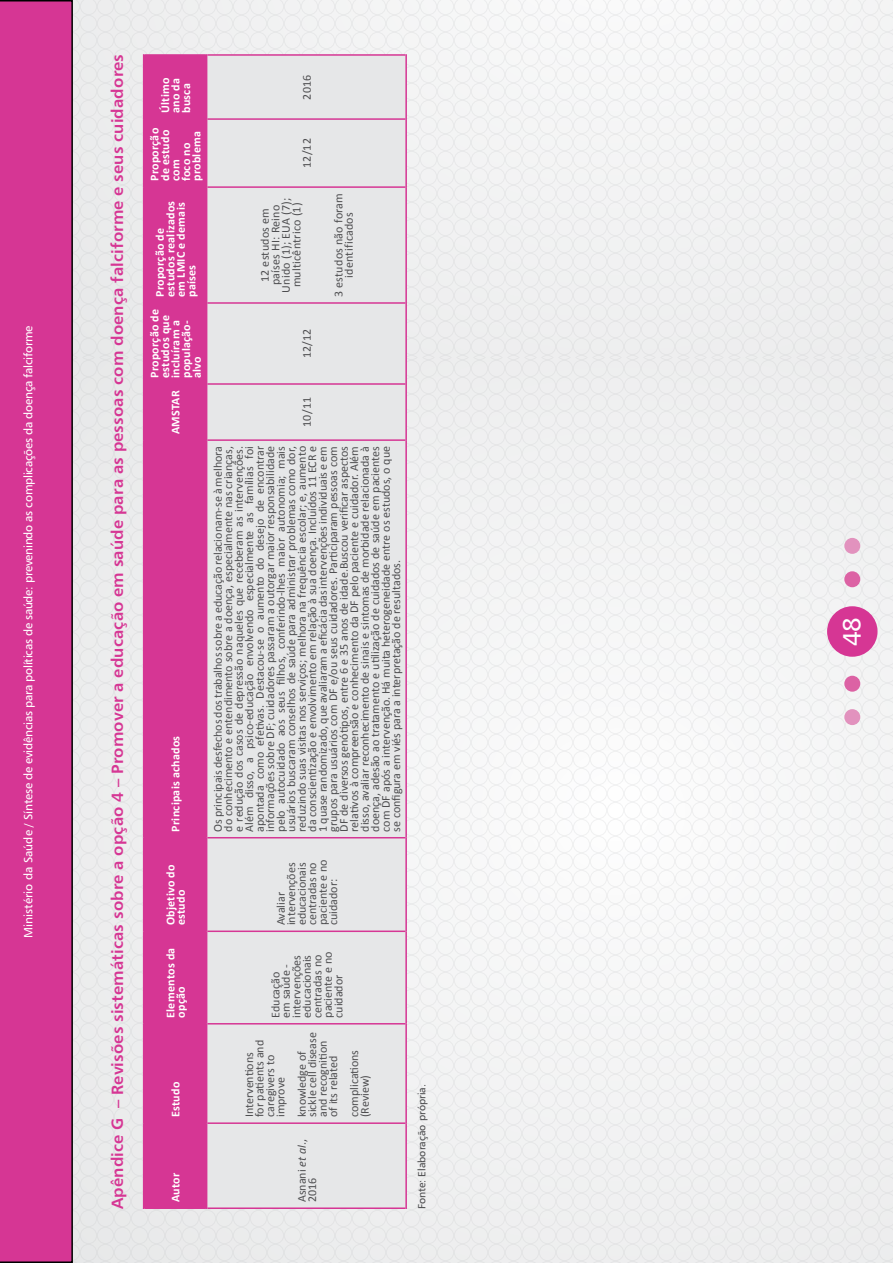
<style>
.page{position:relative;width:893px;height:1263px;background:#fff}
.page>*{position:absolute;margin:0;border:0;box-sizing:border-box;transform-origin:0 0}
.t1{font:25.5px "Humanist 777 BT Roman B";color:#fff}
.t2{font:16.5px "Humanist 777 BT Bold B";letter-spacing:.01em;color:#d63694}
.t3{font:12px/10.5px "Calibri";color:#4d4d4f}
.t4{font:700 12px/10.5px "Calibri";letter-spacing:.02em;color:#fff}
.t5{font:12px "Humanist 777 BT Roman B";letter-spacing:-.02em;color:#fff}
.t6{font:12px/10.5px "Calibri";letter-spacing:.02em;color:#4d4d4f;text-align:center}
.t7{font:10.5px "Humanist 777 BT Roman B";color:#4d4d4f}
.s1{font-style:italic}
</style>
<div class="page">
<div style="left:0;top:357px;width:893px;height:906px;background:#f1f1f2"></div>
<div style="left:0;top:0;width:893px;height:357px;background:#f0f0f1"></div>
<div style="left:827px;top:606px;width:50px;height:51px;background:#d63694;border-radius:50%"></div>
<div style="left:844px;top:571px;width:16px;height:16px;background:#dc62a4;border-radius:50%"></div>
<div style="left:844px;top:676px;width:16px;height:16px;background:#dc62a4;border-radius:50%"></div>
<div style="left:844px;top:538px;width:16px;height:16px;background:#e292be;border-radius:50%"></div>
<div style="left:844px;top:709px;width:16px;height:16px;background:#e292be;border-radius:50%"></div>
<div style="left:0;top:0;width:73px;height:1263px;background:#d63694"></div>
<div style="left:144px;top:56px;width:62px;height:1151px;background:#d63694"></div>
<div style="left:207px;top:56px;width:198px;height:1151px;background:#e6e7e8"></div>
<hr style="left:143px;top:1123px;width:1px;height:86px;background:#d63694">
<hr style="left:144px;top:1207px;width:62px;height:2px;background:#d63694">
<hr style="left:143px;top:1024px;width:1px;height:99px;background:#d63694">
<hr style="left:144px;top:1122px;width:62px;height:2px;background:#d63694">
<hr style="left:143px;top:931px;width:1px;height:93px;background:#d63694">
<hr style="left:144px;top:1023px;width:62px;height:1px;background:#d63694">
<hr style="left:143px;top:838px;width:1px;height:93px;background:#d63694">
<hr style="left:144px;top:930px;width:62px;height:2px;background:#d63694">
<hr style="left:143px;top:440px;width:1px;height:398px;background:#d63694">
<hr style="left:144px;top:837px;width:62px;height:1px;background:#d63694">
<hr style="left:143px;top:384px;width:1px;height:56px;background:#d63694">
<hr style="left:144px;top:439px;width:62px;height:2px;background:#d63694">
<hr style="left:143px;top:303px;width:1px;height:81px;background:#d63694">
<hr style="left:144px;top:383px;width:62px;height:2px;background:#d63694">
<hr style="left:143px;top:187px;width:1px;height:116px;background:#d63694">
<hr style="left:144px;top:302px;width:62px;height:2px;background:#d63694">
<hr style="left:143px;top:119px;width:1px;height:68px;background:#d63694">
<hr style="left:144px;top:186px;width:62px;height:2px;background:#d63694">
<hr style="left:143px;top:54px;width:1px;height:65px;background:#d63694">
<hr style="left:144px;top:118px;width:62px;height:2px;background:#d63694">
<hr style="left:144px;top:54px;width:62px;height:2px;background:#d63694">
<hr style="left:206px;top:1123px;width:1px;height:86px;background:#d63694">
<hr style="left:207px;top:1207px;width:198px;height:2px;background:#d63694">
<hr style="left:206px;top:1024px;width:1px;height:99px;background:#d63694">
<hr style="left:207px;top:1122px;width:198px;height:2px;background:#d63694">
<hr style="left:206px;top:931px;width:1px;height:93px;background:#d63694">
<hr style="left:207px;top:1023px;width:198px;height:1px;background:#d63694">
<hr style="left:206px;top:838px;width:1px;height:93px;background:#d63694">
<hr style="left:207px;top:930px;width:198px;height:2px;background:#d63694">
<hr style="left:206px;top:440px;width:1px;height:398px;background:#d63694">
<hr style="left:207px;top:837px;width:198px;height:1px;background:#d63694">
<hr style="left:206px;top:384px;width:1px;height:56px;background:#d63694">
<hr style="left:207px;top:439px;width:198px;height:2px;background:#d63694">
<hr style="left:206px;top:303px;width:1px;height:81px;background:#d63694">
<hr style="left:207px;top:383px;width:198px;height:2px;background:#d63694">
<hr style="left:206px;top:187px;width:1px;height:116px;background:#d63694">
<hr style="left:207px;top:302px;width:198px;height:2px;background:#d63694">
<hr style="left:206px;top:119px;width:1px;height:68px;background:#d63694">
<hr style="left:207px;top:186px;width:198px;height:2px;background:#d63694">
<hr style="left:206px;top:54px;width:1px;height:65px;background:#d63694">
<hr style="left:207px;top:118px;width:198px;height:2px;background:#d63694">
<hr style="left:207px;top:54px;width:198px;height:2px;background:#d63694">
<hr style="left:405px;top:1123px;width:2px;height:86px;background:#d63694">
<hr style="left:405px;top:1024px;width:2px;height:99px;background:#d63694">
<hr style="left:405px;top:931px;width:2px;height:93px;background:#d63694">
<hr style="left:405px;top:838px;width:2px;height:93px;background:#d63694">
<hr style="left:405px;top:440px;width:2px;height:398px;background:#d63694">
<hr style="left:405px;top:384px;width:2px;height:56px;background:#d63694">
<hr style="left:405px;top:303px;width:2px;height:81px;background:#d63694">
<hr style="left:405px;top:187px;width:2px;height:116px;background:#d63694">
<hr style="left:405px;top:119px;width:2px;height:68px;background:#d63694">
<hr style="left:405px;top:54px;width:2px;height:65px;background:#d63694">
<p class="t5" style="left:21px;top:937px;width:614px;rotate:-90deg">Ministério da Saúde / Síntese de evidências para políticas de saúde: prevenindo as complicações da doença falciforme</p>
<h2 class="t2" style="left:107px;top:1209px;width:1156px;rotate:-90deg">Apêndice G – Revisões sistemáticas sobre a opção 4 – Promover a educação em saúde para as pessoas com doença falciforme e seus cuidadores</h2>
<p class="t4" style="left:160px;top:113px;width:37px;text-align:justify;rotate:-90deg">Último ano da busca</p>
<p class="t4" style="left:149px;top:181px;width:55px;rotate:-90deg">Proporção de estudo com<br>foco no problema</p>
<p class="t4" style="left:155px;top:297px;width:98px;rotate:-90deg">Proporção de estudos realizados em LMIC e demais países</p>
<p class="t4" style="left:149px;top:378px;width:71px;rotate:-90deg">Proporção de estudos que incluíram a população&shy;alvo</p>
<p class="t4" style="left:170px;top:434px;width:45px;rotate:-90deg">AMSTAR</p>
<p class="t4" style="left:170px;top:832px;width:97px;rotate:-90deg">Principais achados</p>
<p class="t3" style="left:302px;top:100px;width:27px;rotate:-90deg">2016</p>
<p class="t3" style="left:302px;top:168px;width:31px;rotate:-90deg">12/12</p>
<p class="t6" style="left:260px;top:293px;width:97px;rotate:-90deg">12 estudos em países HI: Reino<br>Unido (1); EUA (7); multicêntrico (1)</p>
<p class="t6" style="left:333px;top:297px;width:105px;rotate:-90deg">3 estudos não foram identificados</p>
<p class="t3" style="left:302px;top:358px;width:31px;rotate:-90deg">12/12</p>
<p class="t3" style="left:302px;top:427px;width:31px;rotate:-90deg">10/11</p>
<p class="t3" style="left:212px;top:832px;width:387px;text-align:justify;rotate:-90deg">Os principais desfechos dos trabalhos sobre a educação relacionam-se à melhora do conhecimento e entendimento sobre a doença, especialmente nas crianças, e redução dos casos de depressão naqueles que receberam as intervenções.<br>Além disso, a psico-educação envolvendo especialmente as famílias foi apontada como efetivas. Destacou-se o aumento do desejo de encontrar informações sobre DF; cuidadores passaram a outorgar maior responsabilidade pelo autocuidado aos seus filhos, conferindo-lhes maior autonomia; mais usuários buscaram conselhos de saúde para administrar problemas como dor, reduzindo suas visitas nos serviços; melhora na frequência escolar; e, aumento da conscientização e envolvimento em relação à sua doença. Incluídos 11 ECR e 1 quase randomizado, que avaliaram a eficácia das intervenções individuais e em grupos para usuários com DF e/ou seus cuidadores. Participaram pessoas com DF de diversos genótipos, entre 6 e 35 anos de idade.Buscou verificar aspectos relativos à compreensão e conhecimento da DF pelo paciente e cuidador. Além disso, avaliar reconhecimento de sinais e sintomas de morbidade relacionada à doença, adesão ao tratamento e utilização de cuidados de saúde em pacientes com DF após a intervenção. Há muita heterogeneidade entre os estudos, o que se configura em viés para a interpretação de resultados.</p>
<p class="t4" style="left:165px;top:925px;width:62px;rotate:-90deg">Objetivo do estudo</p>
<p class="t4" style="left:165px;top:1018px;width:71px;rotate:-90deg">Elementos da opção</p>
<p class="t4" style="left:170px;top:1117px;width:37px;rotate:-90deg">Estudo</p>
<p class="t4" style="left:170px;top:1202px;width:31px;rotate:-90deg">Autor</p>
<p class="t3" style="left:275px;top:925px;width:67px;rotate:-90deg">Avaliar intervenções educacionais centradas no paciente e no cuidador:</p>
<p class="t3" style="left:270px;top:1018px;width:67px;rotate:-90deg">Educação<br>em saúde - intervenções educacionais centradas no paciente e no cuidador</p>
<p class="t3" style="left:244px;top:1117px;width:79px;rotate:-90deg">Interventions for patients and caregivers to improve</p>
<p class="t3" style="left:296px;top:1117px;width:86px;rotate:-90deg">knowledge of sickle cell disease and recognition of its related</p>
<p class="t3" style="left:296px;top:1202px;width:64px;rotate:-90deg">Asnani <span class="s1">et al</span>.,<br>2016</p>
<p class="t3" style="left:349px;top:1117px;width:69px;rotate:-90deg">complications (Review)</p>
<p class="t7" style="left:415px;top:1209px;width:126px;rotate:-90deg">Fonte: Elaboração própria.</p>
<h1 class="t1" style="left:836px;top:646px;width:31px;rotate:-90deg">48</h1>
</div>
